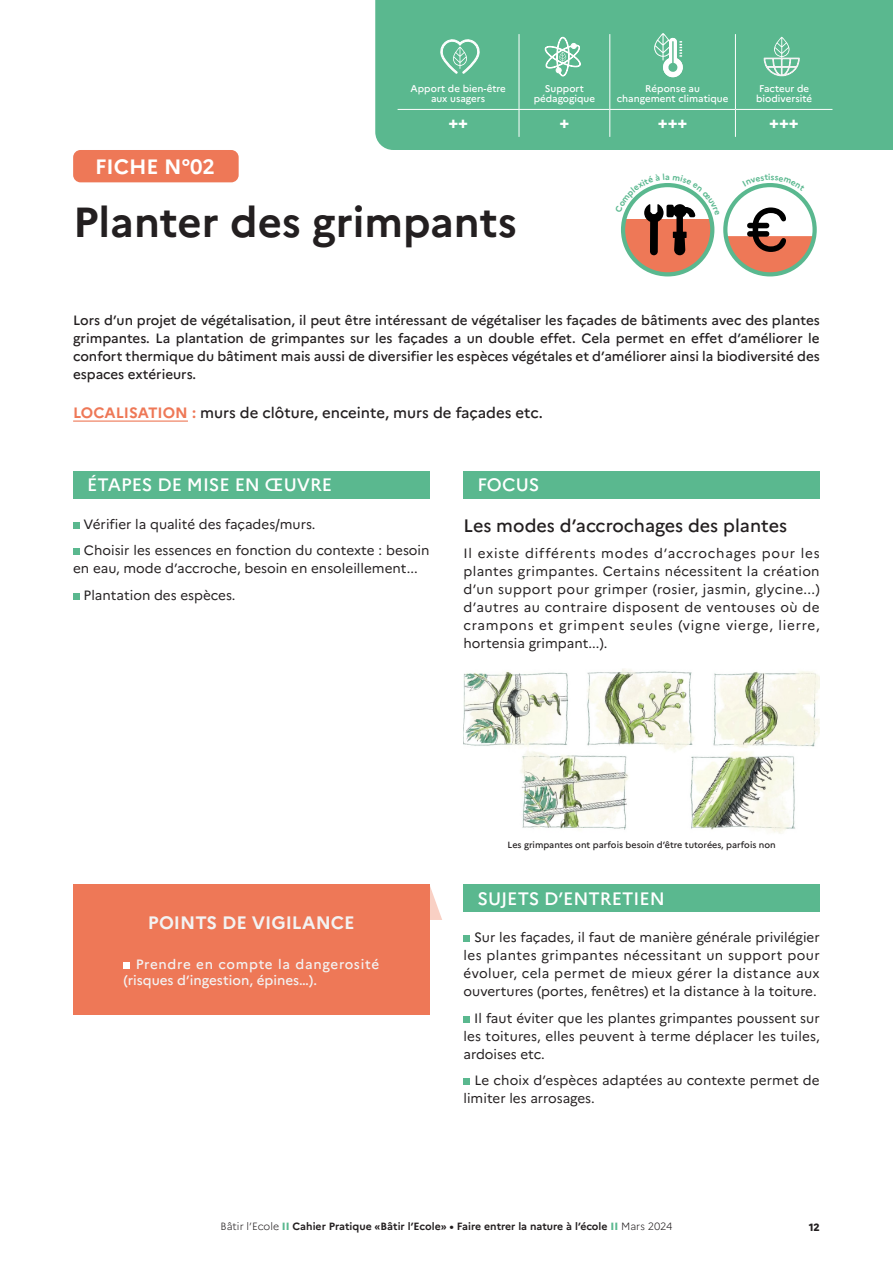
<style>
.page{position:relative;width:893px;height:1263px;background:#fff}
.page>*{position:absolute;margin:0;border:0;box-sizing:border-box;transform-origin:0 0}
.t1{font:700 42px "Marianne";color:#231f20}
.t2{font:700 20.7px "Marianne";color:#fff}
.t3{font:500 18px "Marianne";color:#fff}
.t4{font:500 18px "Marianne";color:#231f20}
.t5{font:700 18px "Marianne";color:#f3f3f3}
.t6{font:800 16.5px "Marianne";color:#fff}
.t7{font:500 15px "Marianne";color:#231f20}
.t8{font:13.5px/18px "Marianne";color:#231f20;text-align:justify}
.t9{font:500 13.5px/18px "Marianne";color:#231f20;text-align:justify}
.t10{font:500 13.5px/15.8px "Marianne";letter-spacing:.025em;color:#f3f3f3}
.t11{font:700 10.5px "Marianne";color:#231f20}
.t12{font:800 10.5px "Marianne";color:#231f20}
.t13{font:500 9.75px/9.8px "Marianne";color:#fff;text-align:center}
.t14{font:500 9px "Marianne";color:#231f20}
.s1{font-weight:700;color:#ee7857}
.s2{font-weight:300}
.s3{font-weight:800;color:#5ab88f}
</style>
<div class="page">
<div style="left:375px;top:0;width:518px;height:150px;background:#5ab88f"></div>
<div style="left:73px;top:150px;width:166px;height:32px;background:#ee7857;border-radius:7px"></div>
<hr style="left:519px;top:34px;width:1px;height:75px;background:#fff">
<hr style="left:609px;top:34px;width:1px;height:75px;background:#fff">
<hr style="left:735px;top:34px;width:1px;height:75px;background:#fff">
<hr style="left:398px;top:109px;width:121px;height:1px;background:#fff">
<hr style="left:519px;top:109px;width:91px;height:1px;background:#fff">
<svg style="left:519px;top:110px;width:1px;height:27px"></svg>
<hr style="left:610px;top:109px;width:125px;height:1px;background:#fff">
<svg style="left:609px;top:110px;width:1px;height:27px"></svg>
<hr style="left:735px;top:109px;width:97px;height:1px;background:#fff">
<svg style="left:735px;top:110px;width:1px;height:27px"></svg>
<svg style="left:544px;top:37px;width:37px;height:40px"></svg>
<svg style="left:440px;top:38px;width:40px;height:37px"></svg>
<svg style="left:654px;top:33px;width:29px;height:44px"></svg>
<svg style="left:763px;top:37px;width:37px;height:40px"></svg>
<hr style="left:73px;top:420px;width:115px;height:2px;background:#ee7857">
<div style="left:463px;top:935px;width:7px;height:7px;background:#5ab88f"></div>
<div style="left:463px;top:1016px;width:7px;height:7px;background:#5ab88f"></div>
<div style="left:463px;top:1078px;width:7px;height:7px;background:#5ab88f"></div>
<svg style="left:429px;top:884px;width:13px;height:36px"></svg>
<div style="left:73px;top:884px;width:356px;height:131px;background:#ee7857"></div>
<div style="left:123px;top:962px;width:7px;height:7px;background:#fff"></div>
<div style="left:73px;top:522px;width:7px;height:7px;background:#5ab88f"></div>
<div style="left:73px;top:548px;width:7px;height:7px;background:#5ab88f"></div>
<div style="left:73px;top:593px;width:7px;height:7px;background:#5ab88f"></div>
<div style="left:73px;top:471px;width:356px;height:27px;background:#5ab88f"></div>
<div style="left:463px;top:471px;width:357px;height:27px;background:#5ab88f"></div>
<div style="left:463px;top:884px;width:357px;height:28px;background:#5ab88f"></div>
<img style="left:463px;top:669px;width:357px;height:165px">
<svg style="left:726px;top:207px;width:88px;height:67px"></svg>
<svg style="left:621px;top:183px;width:94px;height:91px"></svg>
<svg style="left:744px;top:183px;width:52px;height:8px"></svg>
<p class="t13" style="left:410px;top:84px;width:97px">Apport de bien-être aux usagers</p>
<p class="t13" style="left:534px;top:84px;width:63px">Support pédagogique</p>
<p class="t13" style="left:617px;top:84px;width:113px">Réponse au changement climatique</p>
<p class="t13" style="left:756px;top:84px;width:57px;text-align:left">Facteur de biodiversité</p>
<p class="t6" style="left:448px;top:112px;width:21px">++</p>
<p class="t6" style="left:559px;top:112px;width:11px">+</p>
<p class="t6" style="left:658px;top:112px;width:31px">+++</p>
<p class="t6" style="left:769px;top:112px;width:31px">+++</p>
<p class="t2" style="left:95px;top:154px;width:121px">FICHE N°02</p>
<p class="t1" style="left:73px;top:196px;width:445px">Planter des grimpants</p>
<p class="t9" style="left:73px;top:311px;width:748px">Lors d’un projet de végétalisation, il peut être intéressant de végétaliser les façades de bâtiments avec des plantes grimpantes. La plantation de grimpantes sur les façades a un double effet. Cela permet en effet d’améliorer le confort thermique du bâtiment mais aussi de diversifier les espèces végétales et d’améliorer ainsi la biodiversité des espaces extérieurs.</p>
<p class="t7" style="left:73px;top:404px;width:471px"><span class="s1">LOCALISATION :</span> murs de clôture, enceinte, murs de façades etc.</p>
<p class="t3" style="left:87px;top:474px;width:247px">ÉTAPES DE MISE EN ŒUVRE</p>
<p class="t3" style="left:477px;top:474px;width:63px">FOCUS</p>
<p class="t8" style="left:84px;top:515px;width:233px">Vérifier la qualité des façades/murs.</p>
<p class="t8" style="left:73px;top:541px;width:358px;text-indent:11px">Choisir les essences en fonction du contexte : besoin en eau, mode d’accroche, besoin en ensoleillement...</p>
<p class="t8" style="left:84px;top:586px;width:153px">Plantation des espèces.</p>
<p class="t4" style="left:463px;top:515px;width:325px">Les modes d’accrochages des plantes</p>
<p class="t8" style="left:463px;top:545px;width:358px">Il existe différents modes d’accrochages pour les plantes grimpantes. Certains nécessitent la création d’un support pour grimper (rosier, jasmin, glycine...) d’autres au contraire disposent de ventouses où de crampons et grimpent seules (vigne vierge, lierre, hortensia grimpant...).</p>
<p class="t5" style="left:148px;top:912px;width:208px">POINTS DE VIGILANCE</p>
<p class="t10" style="left:123px;top:956px;width:257px;text-indent:12px">Prendre en compte la dangerosité (risques d’ingestion, épines…).</p>
<p class="t14" style="left:508px;top:839px;width:270px">Les grimpantes ont parfois besoin d’être tutorées, parfois non</p>
<p class="t3" style="left:477px;top:888px;width:189px">SUJETS D’ENTRETIEN</p>
<p class="t8" style="left:463px;top:928px;width:358px;text-indent:11px">Sur les façades, il faut de manière générale privilégier les plantes grimpantes nécessitant un support pour évoluer, cela permet de mieux gérer la distance aux ouvertures (portes, fenêtres) et la distance à la toiture.</p>
<p class="t8" style="left:463px;top:1009px;width:358px;text-indent:11px">Il faut éviter que les plantes grimpantes poussent sur les toitures, elles peuvent à terme déplacer les tuiles, ardoises etc.</p>
<p class="t8" style="left:463px;top:1071px;width:358px;text-indent:11px">Le choix d’espèces adaptées au contexte permet de limiter les arrosages.</p>
<p class="t11" style="left:221px;top:1220px;width:453px"><span class="s2">Bâtir l’Ecole</span> <span class="s3">II</span> Cahier Pratique «Bâtir l’Ecole» • Faire entrer la nature à l’école <span class="s3">II</span> <span class="s2">Mars 2024</span></p>
<p class="t12" style="left:809px;top:1221px;width:13px">12</p>
</div>
